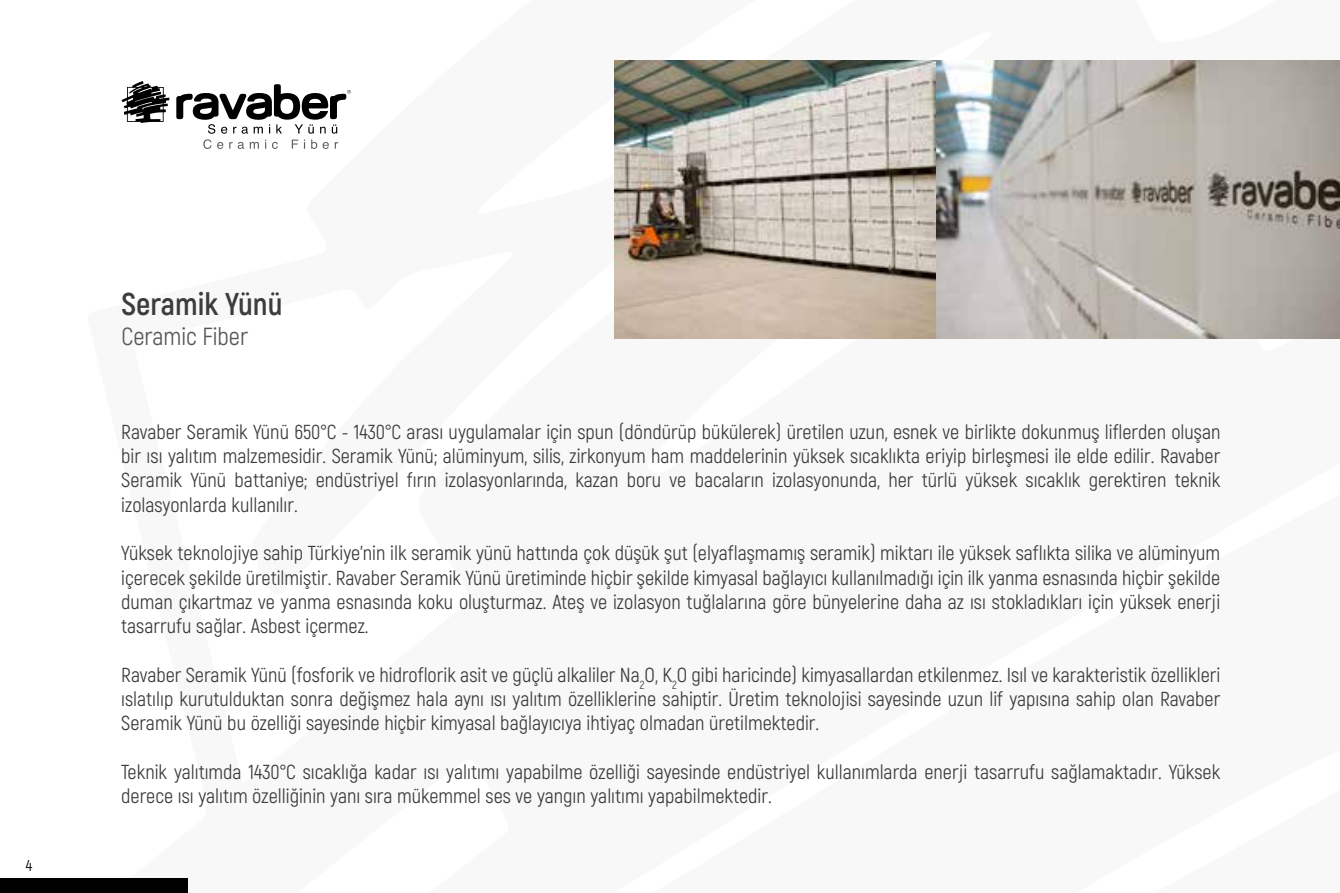
<style>
.page{position:relative;width:1340px;height:893px;background:#fff}
.page>*{position:absolute;margin:0;border:0;box-sizing:border-box;transform-origin:0 0}
.t1{font:700 31.5px "Akrobat";color:#3c3c3b}
.t2{font:24.75px "Akrobat";color:#575756}
.t3{font:20.25px/24.3px "Akrobat";color:#3c3c3b;text-align:justify}
.t4{font:15.75px "Akrobat";color:#000}
</style>
<div class="page">
<div style="left:0;top:878px;width:188px;height:15px;background:#000"></div>
<img style="left:614px;top:61px;width:725px;height:277px">
<svg style="left:121px;top:81px;width:48px;height:42px"></svg>
<svg style="left:176px;top:84px;width:175px;height:65px"></svg>
<p class="t4" style="left:26px;top:856px;width:8px">4</p>
<h1 class="t1" style="left:122px;top:285px;width:162px">Seramik Yünü</h1>
<p class="t2" style="left:122px;top:322px;width:128px">Ceramic Fiber</p>
<p class="t3" style="left:121px;top:420px;width:1100px">Ravaber Seramik Yünü 650°C - 1430°C arası uygulamalar için spun (döndürüp bükülerek) üretilen uzun, esnek ve birlikte dokunmuş liflerden oluşan bir ısı yalıtım malzemesidir. Seramik Yünü; alüminyum, silis, zirkonyum ham maddelerinin yüksek sıcaklıkta eriyip birleşmesi ile elde edilir. Ravaber Seramik Yünü battaniye; endüstriyel fırın izolasyonlarında, kazan boru ve bacaların izolasyonunda, her türlü yüksek sıcaklık gerektiren teknik izolasyonlarda kullanılır.</p>
<p class="t3" style="left:121px;top:541px;width:1100px">Yüksek teknolojiye sahip Türkiye’nin ilk seramik yünü hattında çok düşük şut (elyaflaşmamış seramik) miktarı ile yüksek saflıkta silika ve alüminyum içerecek şekilde üretilmiştir. Ravaber Seramik Yünü üretiminde hiçbir şekilde kimyasal bağlayıcı kullanılmadığı için ilk yanma esnasında hiçbir şekilde duman çıkartmaz ve yanma esnasında koku oluşturmaz. Ateş ve izolasyon tuğlalarına göre bünyelerine daha az ısı stokladıkları için yüksek enerji tasarrufu sağlar. Asbest içermez.</p>
<p class="t3" style="left:121px;top:663px;width:1100px">Ravaber Seramik Yünü (fosforik ve hidroflorik asit ve güçlü alkaliler Na<sub>2</sub>O, K<sub>2</sub>O gibi haricinde) kimyasallardan etkilenmez. Isıl ve karakteristik özellikleri ıslatılıp kurutulduktan sonra değişmez hala aynı ısı yalıtım özelliklerine sahiptir. Üretim teknolojisi sayesinde uzun lif yapısına sahip olan Ravaber Seramik Yünü bu özelliği sayesinde hiçbir kimyasal bağlayıcıya ihtiyaç olmadan üretilmektedir.</p>
<p class="t3" style="left:121px;top:760px;width:1100px">Teknik yalıtımda 1430°C sıcaklığa kadar ısı yalıtımı yapabilme özelliği sayesinde endüstriyel kullanımlarda enerji tasarrufu sağlamaktadır. Yüksek derece ısı yalıtım özelliğinin yanı sıra mükemmel ses ve yangın yalıtımı yapabilmektedir.</p>
</div>
